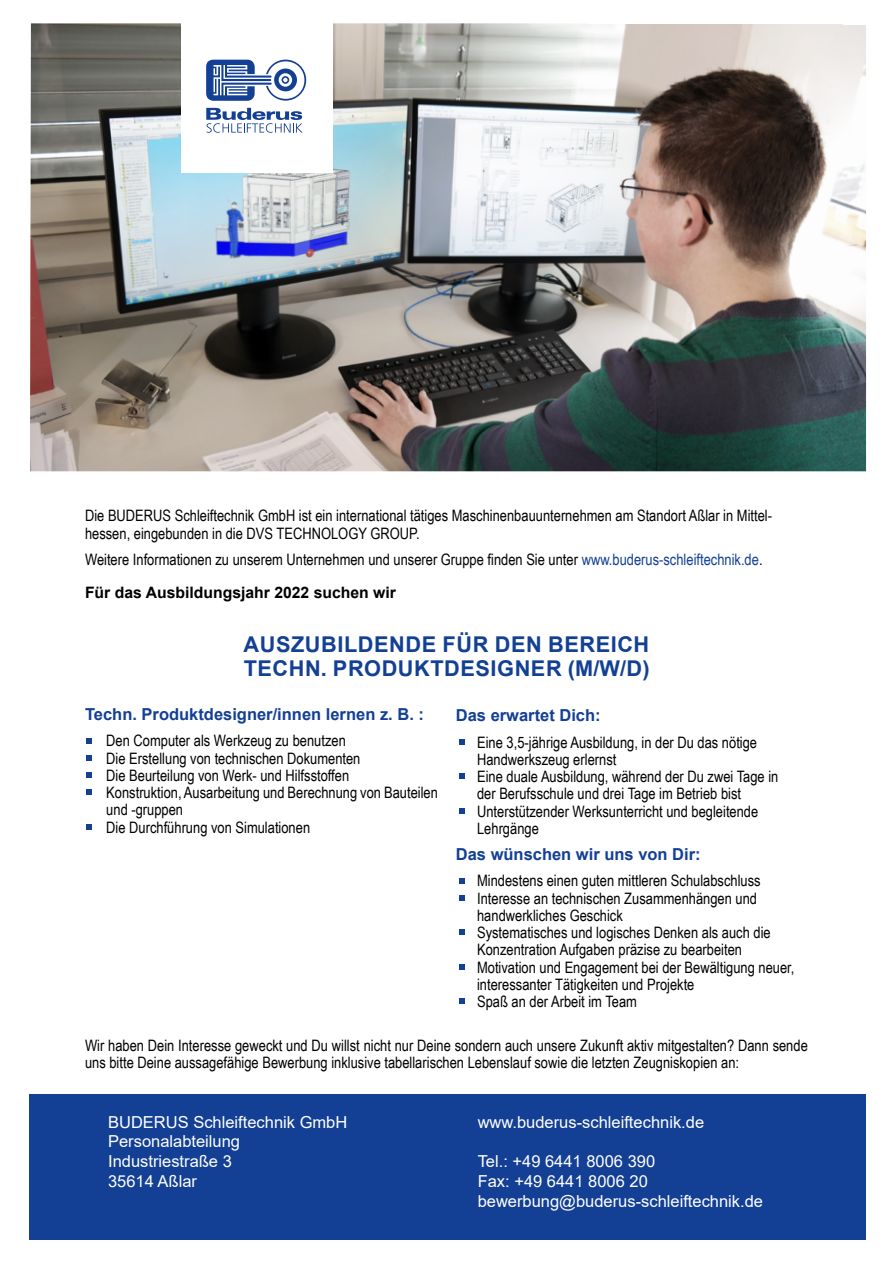
<style>
.page{position:relative;width:893px;height:1263px;background:#fff}
.page>*{position:absolute;margin:0;border:0;box-sizing:border-box;transform-origin:0 0}
.t1{font:700 21.75px/24px "Arial";letter-spacing:.025em;color:#134094}
.t2{font:16.5px/19.8px "Arial";color:#fff}
.t3{font:700 16.5px "Arial";color:#134094}
.t4{font:15.75px/17.2px "Arial Narrow";color:#000}
.t5{font:700 15.75px "Arial";color:#000}
.s1{color:#134094}
</style>
<div class="page">
<img style="left:30px;top:23px;width:836px;height:448px">
<div style="left:30px;top:1094px;width:836px;height:146px;background:#134094"></div>
<div style="left:181px;top:22px;width:151px;height:151px;background:#fff"></div>
<svg style="left:206px;top:108px;width:97px;height:25px"></svg>
<svg style="left:206px;top:60px;width:100px;height:41px"></svg>
<svg style="left:87px;top:738px;width:5px;height:5px"></svg>
<svg style="left:87px;top:755px;width:5px;height:5px"></svg>
<svg style="left:87px;top:772px;width:5px;height:6px"></svg>
<svg style="left:87px;top:790px;width:5px;height:5px"></svg>
<svg style="left:87px;top:824px;width:5px;height:5px"></svg>
<svg style="left:459px;top:739px;width:5px;height:5px"></svg>
<svg style="left:459px;top:774px;width:5px;height:5px"></svg>
<svg style="left:459px;top:808px;width:5px;height:5px"></svg>
<svg style="left:459px;top:878px;width:5px;height:5px"></svg>
<svg style="left:459px;top:895px;width:5px;height:5px"></svg>
<svg style="left:459px;top:930px;width:5px;height:5px"></svg>
<svg style="left:459px;top:964px;width:5px;height:5px"></svg>
<svg style="left:459px;top:999px;width:5px;height:5px"></svg>
<p class="t4" style="left:85px;top:507px;width:689px">Die BUDERUS Schleiftechnik GmbH ist ein international tätiges Maschinenbauunternehmen am Standort Aßlar in Mittel&shy;hessen, eingebunden in die DVS TECHNOLOGY GROUP.</p>
<p class="t4" style="left:85px;top:550px;width:679px">Weitere Informationen zu unserem Unternehmen und unserer Gruppe finden Sie unter <span class="s1">www.buderus-schleiftechnik.de</span>.</p>
<p class="t5" style="left:85px;top:581px;width:313px">Für das Ausbildungsjahr 2022 suchen wir</p>
<h1 class="t1" style="left:244px;top:633px;width:408px">AUSZUBILDENDE FÜR DEN BEREICH<br>TECHN. PRODUKTDESIGNER (M/W/D)</h1>
<p class="t3" style="left:85px;top:703px;width:340px">Techn. Produktdesigner/innen lernen z. B. :</p>
<p class="t4" style="left:106px;top:731px;width:333px">Den Computer als Werkzeug zu benutzen<br>Die Erstellung von technischen Dokumenten<br>Die Beurteilung von Werk- und Hilfsstoffen<br>Konstruktion, Ausarbeitung und Berechnung von Bauteilen und -gruppen<br>Die Durchführung von Simulationen</p>
<p class="t3" style="left:456px;top:704px;width:146px">Das erwartet Dich:</p>
<p class="t4" style="left:477px;top:733px;width:303px">Eine 3,5-jährige Ausbildung, in der Du das nötige Handwerkszeug erlernst<br>Eine duale Ausbildung, während der Du zwei Tage in der Berufsschule und drei Tage im Betrieb bist Unterstützender Werksunterricht und begleitende Lehrgänge</p>
<p class="t3" style="left:456px;top:842px;width:246px">Das wünschen wir uns von Dir:</p>
<p class="t4" style="left:477px;top:871px;width:319px">Mindestens einen guten mittleren Schulabschluss Interesse an technischen Zusammenhängen und handwerkliches Geschick<br>Systematisches und logisches Denken als auch die Konzentration Aufgaben präzise zu bearbeiten Motivation und Engagement bei der Bewältigung neuer, interessanter Tätigkeiten und Projekte<br>Spaß an der Arbeit im Team</p>
<p class="t4" style="left:85px;top:1036px;width:724px">Wir haben Dein Interesse geweckt und Du willst nicht nur Deine sondern auch unsere Zukunft aktiv mitgestalten? Dann sende uns bitte Deine aussagefähige Bewerbung inklusive tabellarischen Lebenslauf sowie die letzten Zeugniskopien an:</p>
<p class="t2" style="left:108px;top:1112px;width:241px">BUDERUS Schleiftechnik GmbH<br>Personalabteilung<br>Industriestraße 3<br>35614 Aßlar</p>
<p class="t2" style="left:478px;top:1112px;width:228px">www.buderus-schleiftechnik.de</p>
<p class="t2" style="left:478px;top:1151px;width:287px">Tel.: +49 6441 8006 390<br>Fax: +49 6441 8006 20 bewerbung@buderus-schleiftechnik.de</p>
</div>
